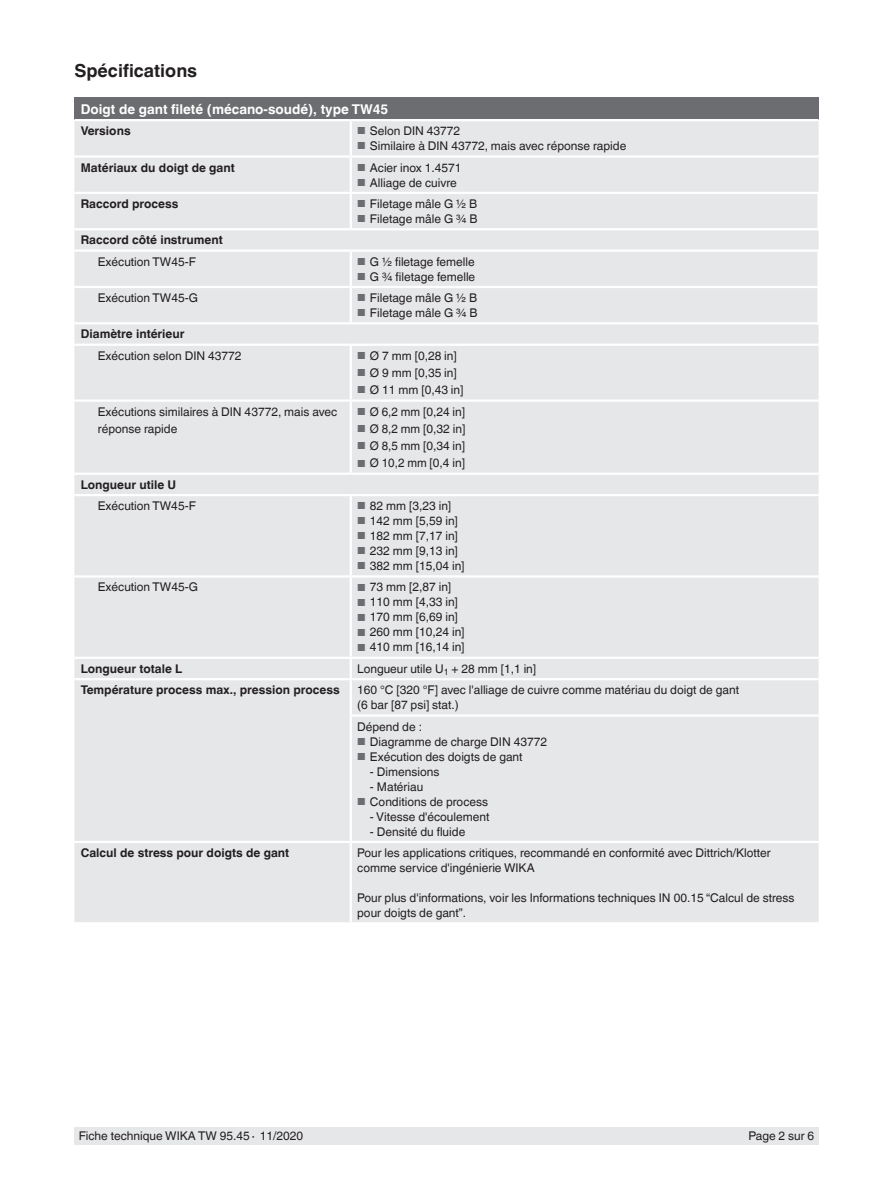
<style>
.page{position:relative;width:893px;height:1188px;background:#fff}
.page>*{position:absolute;margin:0;border:0;box-sizing:border-box;transform-origin:0 0}
.t1{font:700 18px "Helvetica World";color:#231f20}
.t2{font:700 13.5px "Helvetica World";color:#fff}
.t3{font:12px/15px "Helvetica World";color:#231f20}
.t4{font:700 12px "Helvetica World";color:#231f20}
.s1{font-size:10.2px;color:#6c6d70}
</style>
<div class="page">
<div style="left:74px;top:1128px;width:745px;height:17px;background:#e6e7e9"></div>
<div style="left:74px;top:98px;width:745px;height:22px;background:#6c6d70"></div>
<div style="left:74px;top:121px;width:745px;height:801px;background:#e6e7e9"></div>
<hr style="left:74px;top:575px;width:277px;height:3px;background:#fff">
<hr style="left:351px;top:575px;width:468px;height:3px;background:#fff">
<hr style="left:74px;top:473px;width:277px;height:2px;background:#fff">
<hr style="left:351px;top:473px;width:468px;height:2px;background:#fff">
<hr style="left:74px;top:494px;width:277px;height:2px;background:#fff">
<hr style="left:351px;top:494px;width:468px;height:2px;background:#fff">
<hr style="left:74px;top:322px;width:277px;height:2px;background:#fff">
<hr style="left:351px;top:322px;width:469px;height:2px;background:#fff">
<hr style="left:74px;top:344px;width:277px;height:2px;background:#fff">
<hr style="left:351px;top:344px;width:468px;height:2px;background:#fff">
<hr style="left:74px;top:119px;width:277px;height:2px;background:#fff">
<hr style="left:351px;top:119px;width:468px;height:2px;background:#fff">
<hr style="left:74px;top:228px;width:277px;height:2px;background:#fff">
<hr style="left:351px;top:228px;width:469px;height:2px;background:#fff">
<hr style="left:74px;top:249px;width:277px;height:3px;background:#fff">
<hr style="left:817px;top:252px;width:3px;height:34px;background:#fff">
<hr style="left:350px;top:121px;width:2px;height:34px;background:#fff">
<hr style="left:817px;top:194px;width:3px;height:34px;background:#fff">
<hr style="left:351px;top:192px;width:469px;height:2px;background:#fff">
<hr style="left:350px;top:194px;width:2px;height:34px;background:#fff">
<hr style="left:74px;top:155px;width:277px;height:3px;background:#fff">
<hr style="left:351px;top:249px;width:469px;height:3px;background:#fff">
<hr style="left:350px;top:252px;width:2px;height:34px;background:#fff">
<hr style="left:351px;top:286px;width:469px;height:2px;background:#fff">
<hr style="left:350px;top:288px;width:2px;height:34px;background:#fff">
<hr style="left:817px;top:288px;width:3px;height:34px;background:#fff">
<hr style="left:351px;top:155px;width:468px;height:3px;background:#fff">
<hr style="left:350px;top:158px;width:2px;height:34px;background:#fff">
<hr style="left:74px;top:678px;width:277px;height:2px;background:#fff">
<hr style="left:350px;top:680px;width:2px;height:34px;background:#fff">
<hr style="left:350px;top:717px;width:2px;height:124px;background:#fff">
<hr style="left:74px;top:841px;width:277px;height:2px;background:#fff">
<hr style="left:74px;top:192px;width:277px;height:2px;background:#fff">
<hr style="left:74px;top:286px;width:277px;height:2px;background:#fff">
<hr style="left:350px;top:346px;width:2px;height:53px;background:#fff">
<hr style="left:74px;top:399px;width:277px;height:3px;background:#fff">
<hr style="left:351px;top:399px;width:468px;height:3px;background:#fff">
<hr style="left:350px;top:402px;width:2px;height:71px;background:#fff">
<hr style="left:350px;top:496px;width:2px;height:79px;background:#fff">
<hr style="left:350px;top:578px;width:2px;height:79px;background:#fff">
<hr style="left:74px;top:657px;width:277px;height:2px;background:#fff">
<hr style="left:351px;top:657px;width:468px;height:2px;background:#fff">
<svg style="left:350px;top:659px;width:2px;height:19px"></svg>
<hr style="left:351px;top:678px;width:468px;height:2px;background:#fff">
<hr style="left:350px;top:714px;width:469px;height:3px;background:#fff">
<hr style="left:351px;top:841px;width:468px;height:2px;background:#fff">
<hr style="left:350px;top:843px;width:2px;height:79px;background:#fff">
<h1 class="t1" style="left:74px;top:60px;width:124px">Spécifications</h1>
<p class="t2" style="left:81px;top:101px;width:309px">Doigt de gant fileté (mécano-soudé), type TW45</p>
<p class="t4" style="left:81px;top:124px;width:51px">Versions</p>
<p class="t3" style="left:357px;top:123px;width:105px"><span class="s1">■</span> Selon DIN 43772</p>
<p class="t3" style="left:357px;top:138px;width:271px"><span class="s1">■</span> Similaire à DIN 43772, mais avec réponse rapide</p>
<p class="t4" style="left:81px;top:160px;width:156px">Matériaux du doigt de gant</p>
<p class="t3" style="left:357px;top:160px;width:106px"><span class="s1">■</span> Acier inox 1.4571</p>
<p class="t3" style="left:357px;top:175px;width:101px"><span class="s1">■</span> Alliage de cuivre</p>
<p class="t4" style="left:81px;top:197px;width:99px">Raccord process</p>
<p class="t3" style="left:357px;top:196px;width:121px"><span class="s1">■</span> Filetage mâle G ½ B</p>
<p class="t3" style="left:357px;top:211px;width:122px"><span class="s1">■</span> Filetage mâle G ¾ B</p>
<p class="t4" style="left:81px;top:233px;width:143px">Raccord côté instrument</p>
<p class="t3" style="left:98px;top:254px;width:100px">Exécution TW45-F</p>
<p class="t3" style="left:357px;top:254px;width:119px"><span class="s1">■</span> G ½ filetage femelle</p>
<p class="t3" style="left:357px;top:269px;width:120px"><span class="s1">■</span> G ¾ filetage femelle</p>
<p class="t3" style="left:98px;top:290px;width:102px">Exécution TW45-G</p>
<p class="t3" style="left:357px;top:290px;width:121px"><span class="s1">■</span> Filetage mâle G ½ B</p>
<p class="t3" style="left:357px;top:305px;width:122px"><span class="s1">■</span> Filetage mâle G ¾ B</p>
<p class="t4" style="left:81px;top:327px;width:105px">Diamètre intérieur</p>
<p class="t3" style="left:98px;top:348px;width:145px">Exécution selon DIN 43772</p>
<p class="t3" style="left:357px;top:348px;width:101px"><span class="s1">■</span> Ø 7 mm [0,28 in]</p>
<p class="t3" style="left:357px;top:365px;width:101px"><span class="s1">■</span> Ø 9 mm [0,35 in]</p>
<p class="t3" style="left:357px;top:383px;width:108px"><span class="s1">■</span> Ø 11 mm [0,43 in]</p>
<p class="t3" style="left:98px;top:403px;width:241px;line-height:17.2px">Exécutions similaires à DIN 43772, mais avec réponse rapide</p>
<p class="t3" style="left:357px;top:404px;width:110px"><span class="s1">■</span> Ø 6,2 mm [0,24 in]</p>
<p class="t3" style="left:357px;top:421px;width:110px"><span class="s1">■</span> Ø 8,2 mm [0,32 in]</p>
<p class="t3" style="left:357px;top:438px;width:110px"><span class="s1">■</span> Ø 8,5 mm [0,34 in]</p>
<p class="t3" style="left:357px;top:456px;width:109px"><span class="s1">■</span> Ø 10,2 mm [0,4 in]</p>
<p class="t4" style="left:81px;top:478px;width:97px">Longueur utile U</p>
<p class="t3" style="left:98px;top:498px;width:100px">Exécution TW45-F</p>
<p class="t3" style="left:357px;top:498px;width:96px"><span class="s1">■</span> 82 mm [3,23 in]</p>
<p class="t3" style="left:357px;top:513px;width:102px"><span class="s1">■</span> 142 mm [5,59 in]</p>
<p class="t3" style="left:357px;top:528px;width:102px"><span class="s1">■</span> 182 mm [7,17 in]</p>
<p class="t3" style="left:357px;top:543px;width:102px"><span class="s1">■</span> 232 mm [9,13 in]</p>
<p class="t3" style="left:357px;top:558px;width:109px"><span class="s1">■</span> 382 mm [15,04 in]</p>
<p class="t3" style="left:98px;top:580px;width:102px">Exécution TW45-G</p>
<p class="t3" style="left:357px;top:580px;width:96px"><span class="s1">■</span> 73 mm [2,87 in]</p>
<p class="t3" style="left:357px;top:595px;width:102px"><span class="s1">■</span> 110 mm [4,33 in]</p>
<p class="t3" style="left:357px;top:610px;width:102px"><span class="s1">■</span> 170 mm [6,69 in]</p>
<p class="t3" style="left:357px;top:625px;width:109px"><span class="s1">■</span> 260 mm [10,24 in]</p>
<p class="t3" style="left:357px;top:640px;width:109px"><span class="s1">■</span> 410 mm [16,14 in]</p>
<p class="t4" style="left:81px;top:662px;width:103px">Longueur totale L</p>
<p class="t3" style="left:357px;top:661px;width:181px">Longueur utile U<sub>1</sub> + 28 mm [1,1 in]</p>
<p class="t4" style="left:81px;top:683px;width:260px">Température process max., pression process</p>
<p class="t3" style="left:357px;top:683px;width:383px">160 °C [320 °F] avec l'alliage de cuivre comme matériau du doigt de gant (6 bar [87 psi] stat.)</p>
<p class="t3" style="left:357px;top:719px;width:66px">Dépend de :</p>
<p class="t3" style="left:357px;top:734px;width:191px"><span class="s1">■</span> Diagramme de charge DIN 43772</p>
<p class="t3" style="left:357px;top:749px;width:167px"><span class="s1">■</span> Exécution des doigts de gant</p>
<p class="t3" style="left:370px;top:764px;width:71px">- Dimensions</p>
<p class="t3" style="left:370px;top:779px;width:55px">- Matériau</p>
<p class="t3" style="left:357px;top:794px;width:132px"><span class="s1">■</span> Conditions de process</p>
<p class="t3" style="left:370px;top:809px;width:121px">- Vitesse d'écoulement</p>
<p class="t3" style="left:370px;top:824px;width:97px">- Densité du fluide</p>
<p class="t4" style="left:81px;top:846px;width:210px">Calcul de stress pour doigts de gant</p>
<p class="t3" style="left:357px;top:845px;width:415px">Pour les applications critiques, recommandé en conformité avec Dittrich/Klotter comme service d'ingénierie WIKA</p>
<p class="t3" style="left:357px;top:890px;width:439px">Pour plus d'informations, voir les Informations techniques IN 00.15 “Calcul de stress pour doigts de gant”.</p>
<p class="t3" style="left:79px;top:1129px;width:226px">Fiche technique WIKA TW 95.45∙ 11/2020</p>
<p class="t3" style="left:748px;top:1129px;width:67px">Page 2 sur 6</p>
</div>
